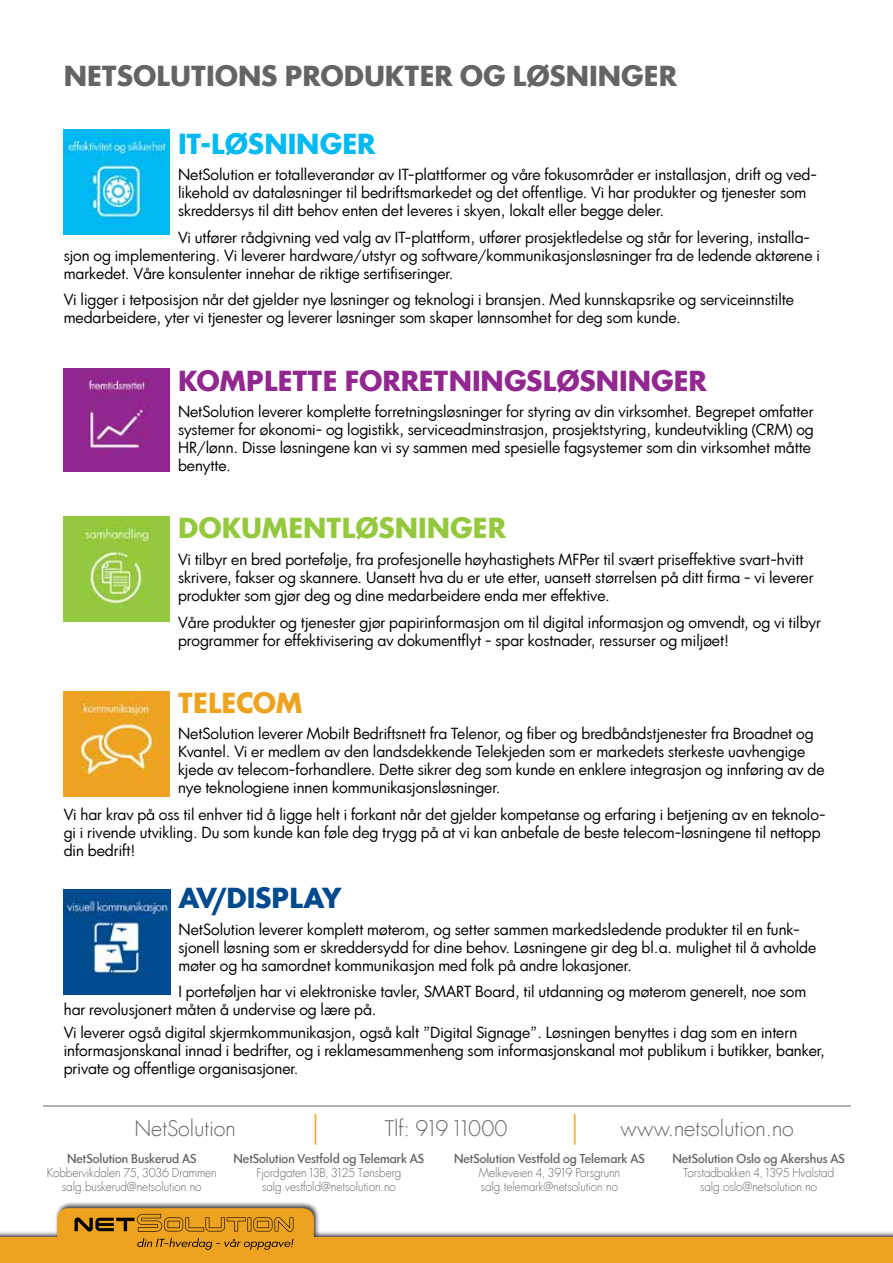
<style>
.page{position:relative;width:893px;height:1263px;background:#fff}
.page>*{position:absolute;margin:0;border:0;box-sizing:border-box;transform-origin:0 0}
.t1{font:300 30px "Luz Sans";color:#eea320}
.t2{font:700 27px "Luz Sans";color:#636466}
.t3{font:700 27px "Luz Sans";color:#92278f}
.t4{font:700 27px "Luz Sans";color:#95c93d}
.t5{font:700 27px "Luz Sans";color:#00b9f1}
.t6{font:700 27px "Luz Sans";letter-spacing:-.04em;color:#004a8f}
.t7{font:700 27px "Luz Sans";letter-spacing:-.01em;color:#eea320}
.t8{font:300 21px "Luz Sans";color:#636466}
.t9{font:15px/18px "Luz Sans";color:#000}
.t10{font:300 12px/14.4px "Luz Sans";color:#636466;text-align:center;scale:.95 1}
.t11{font:500 12px "Luz Sans";color:#636466;scale:.95 1}
</style>
<div class="page">
<div style="left:0;top:1201px;width:893px;height:62px;background:#000;opacity:.75"></div>
<div style="left:0;top:1237px;width:893px;height:26px;background:#eea320"></div>
<svg style="left:57px;top:1208px;width:257px;height:42px"></svg>
<hr style="left:43px;top:1106px;width:808px;height:1px;background:#636466">
<img style="left:63px;top:516px;width:107px;height:105px">
<img style="left:63px;top:691px;width:107px;height:106px">
<img style="left:63px;top:368px;width:106px;height:104px">
<img style="left:63px;top:130px;width:107px;height:105px">
<img style="left:64px;top:889px;width:106px;height:106px">
<h2 class="t2" style="left:64px;top:59px;width:505px">NETSOLUTIONS PRODUKTER OG LØSNIN</h2>
<h2 class="t2" style="left:621px;top:59px;width:57px">GER</h2>
<h2 class="t5" style="left:178px;top:126px;width:89px">IT-LØSNIN</h2>
<h2 class="t5" style="left:320px;top:126px;width:57px">GER</h2>
<p class="t9" style="left:178px;top:166px;width:640px">NetSolution er totalleverandør av IT-plattformer og våre fokusområder er installasjon, drift og ved&shy;likehold av dataløsninger til bedriftsmarkedet og det offentlige. Vi har produkter og tjenester som skreddersys til ditt behov enten det leveres i skyen, lokalt eller begge deler.</p>
<p class="t9" style="left:64px;top:228px;width:758px;text-indent:114px">Vi utfører rådgivning ved valg av IT-plattform, utfører prosjektledelse og står for levering, installa&shy;sjon og implementering. Vi leverer hardware/utstyr og software/kommunikasjonsløsninger fra de ledende aktørene i markedet. Våre konsulenter innehar de riktige sertifiseringer.</p>
<p class="t9" style="left:64px;top:291px;width:732px">Vi ligger i tetposisjon når det gjelder nye løsninger og teknologi i bransjen. Med kunnskapsrike og serviceinnstilte medarbeidere, yter vi tjenester og leverer løsninger som skaper lønnsomhet for deg som kunde.</p>
<h2 class="t3" style="left:178px;top:363px;width:289px">KOMPLETTE FORRETNIN</h2>
<h2 class="t3" style="left:504px;top:363px;width:95px">GSLØSNIN</h2>
<h2 class="t3" style="left:651px;top:363px;width:57px">GER</h2>
<p class="t9" style="left:178px;top:403px;width:637px">NetSolution leverer komplette forretningsløsninger for styring av din virksomhet. Begrepet omfatter systemer for økonomi- og logistikk, serviceadminstrasjon, prosjektstyring, kundeutvikling (CRM) og HR/lønn. Disse løsningene kan vi sy sammen med spesielle fagsystemer som din virksomhet måtte benytte.</p>
<h2 class="t4" style="left:178px;top:511px;width:220px">DOKUMENTLØSNIN</h2>
<h2 class="t4" style="left:450px;top:511px;width:57px">GER</h2>
<p class="t9" style="left:178px;top:551px;width:637px">Vi tilbyr en bred portefølje, fra profesjonelle høyhastighets MFPer til svært priseffektive svart-hvitt skrivere, fakser og skannere. Uansett hva du er ute etter, uansett størrelsen på ditt firma - vi leverer produkter som gjør deg og dine medarbeidere enda mer effektive.</p>
<p class="t9" style="left:178px;top:613px;width:645px">Våre produkter og tjenester gjør papirinformasjon om til digital informasjon og omvendt, og vi tilbyr programmer for effektivisering av dokumentflyt - spar kostnader, ressurser og miljøet!</p>
<h2 class="t7" style="left:178px;top:685px;width:126px">TELECOM</h2>
<p class="t9" style="left:178px;top:725px;width:648px">NetSolution leverer Mobilt Bedriftsnett fra Telenor, og fiber og bredbåndstjenester fra Broadnet og Kvantel. Vi er medlem av den landsdekkende Telekjeden som er markedets sterkeste uavhengige kjede av telecom-forhandlere. Dette sikrer deg som kunde en enklere integrasjon og innføring av de nye teknologiene innen kommunikasjonsløsninger.</p>
<p class="t9" style="left:64px;top:806px;width:763px">Vi har krav på oss til enhver tid å ligge helt i forkant når det gjelder kompetanse og erfaring i betjening av en teknolo&shy;gi i rivende utvikling. Du som kunde kan føle deg trygg på at vi kan anbefale de beste telecom-løsningene til nettopp din bedrift!</p>
<h2 class="t6" style="left:179px;top:881px;width:165px">AV/DIS PLAY</h2>
<p class="t9" style="left:179px;top:921px;width:639px">NetSolution leverer komplett møterom, og setter sammen markedsledende produkter til en funk&shy;sjonell løsning som er skreddersydd for dine behov. Løsningene gir deg bl.a. mulighet til å avholde møter og ha samordnet kommunikasjon med folk på andre lokasjoner.</p>
<p class="t9" style="left:64px;top:983px;width:744px;text-indent:115px">I porteføljen har vi elektroniske tavler, SMART Board, til utdanning og møterom generelt, noe som har revolusjonert måten å undervise og lære på.</p>
<p class="t9" style="left:64px;top:1023px;width:763px">Vi leverer også digital skjermkommunikasjon, også kalt ”Digital Signage”. Løsningen benyttes i dag som en intern informasjonskanal innad i bedrifter, og i reklamesammenheng som informasjonskanal mot publikum i butikker, banker, private og offentlige organisasjoner.</p>
<h3 class="t8" style="left:135px;top:1116px;width:102px">NetSolution</h3>
<h1 class="t1" style="left:311px;top:1110px;width:11px">|</h1>
<h3 class="t8" style="left:385px;top:1116px;width:124px">Tlf: 919 11000</h3>
<h1 class="t1" style="left:570px;top:1110px;width:11px">|</h1>
<h3 class="t8" style="left:620px;top:1116px;width:175px">www.netsolution.no</h3>
<p class="t11" style="left:234px;top:1151px;width:202px">NetSolution Vestfold og Telemark AS</p>
<p class="t10" style="left:257px;top:1166px;width:154px">Fjordgaten 13B, 3125 Tønsberg salg.vestfold@netsolution.no</p>
<p class="t11" style="left:454px;top:1151px;width:202px">NetSolution Vestfold og Telemark AS</p>
<p class="t10" style="left:479px;top:1166px;width:150px;text-align:left">Melkeveien 4, 3919 Porsgrunn salg.telemark@netsolution.no</p>
<p class="t11" style="left:67px;top:1151px;width:138px">NetSolution Buskerud AS</p>
<p class="t10" style="left:47px;top:1166px;width:180px">Kobbervikdalen 75, 3036 Drammen salg.buskerud@netsolution.no</p>
<p class="t11" style="left:672px;top:1151px;width:183px">NetSolution Oslo og Akershus AS</p>
<p class="t10" style="left:683px;top:1166px;width:160px">Torstadbakken 4, 1395 Hvalstad salg.oslo@netsolution.no</p>
</div>
